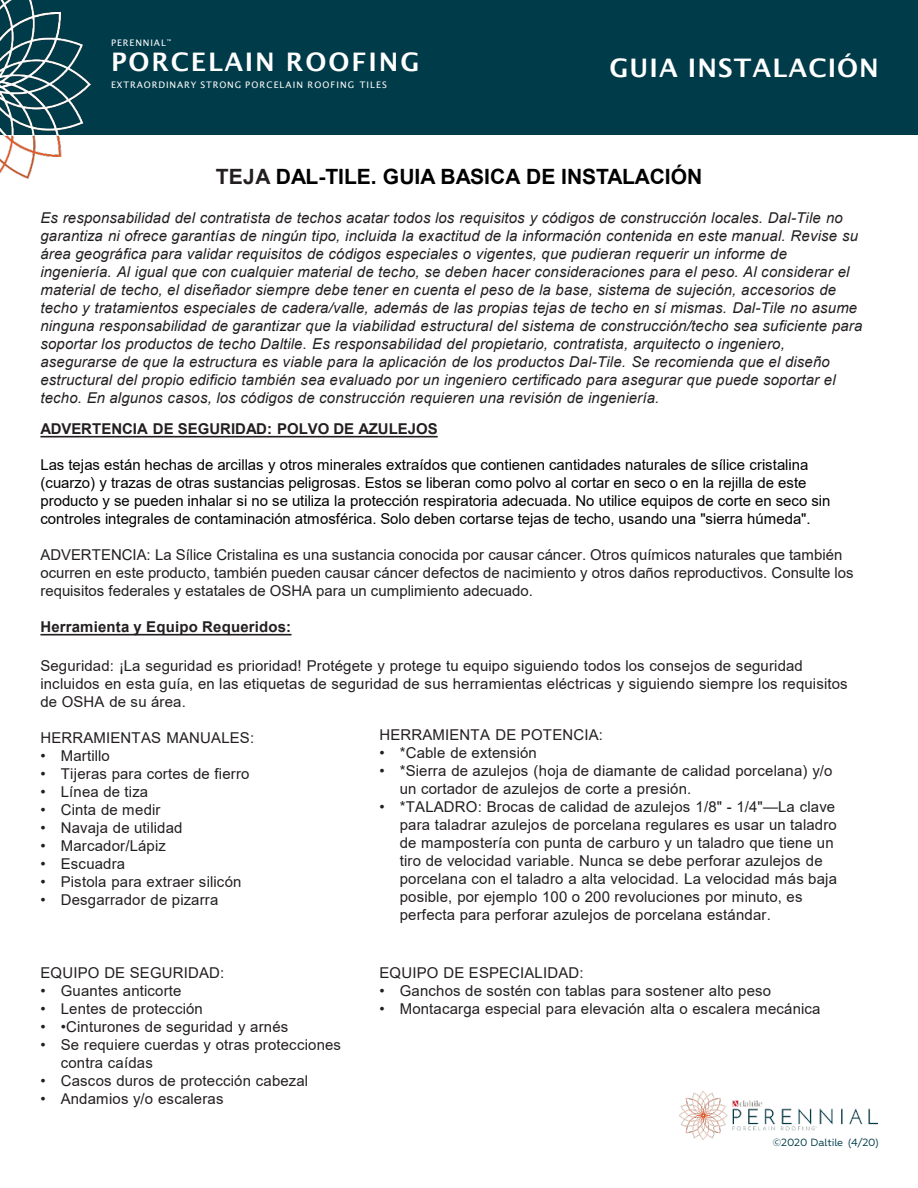
<style>
.page{position:relative;width:918px;height:1188px;background:#fff}
.page>*{position:absolute;margin:0;border:0;box-sizing:border-box;transform-origin:0 0}
.t1{font:600 25.5px "Lucida Sans";letter-spacing:.06em;color:#fff}
.t2{font:600 25.5px "Lucida Sans";letter-spacing:.04em;color:#fff}
.t3{font:700 21px "Arial";color:#000}
.t4{font:15px/18px "Arial";letter-spacing:.01em;color:#231f20}
.t5{font:italic 15px/18px "Arial";letter-spacing:.01em;color:#231f20}
.t6{font:15px/18px "Arial";color:#000}
.t7{font:700 15px "Arial";letter-spacing:.005em;color:#231f20}
.t8{font:10.5px "Geometria";letter-spacing:-.02em;color:#003b49}
.t9{font:9px "Lucida Sans Unicode";letter-spacing:.11em;color:#fff}
.s1{color:#231f20}
</style>
<div class="page">
<div style="left:0;top:0;width:918px;height:135px;background:#003b49"></div>
<img style="left:0;top:0;width:91px;height:178px">
<img style="left:680px;top:1092px;width:197px;height:48px">
<svg style="left:40px;top:436px;width:398px;height:1px"></svg>
<svg style="left:40px;top:634px;width:252px;height:1px"></svg>
<p class="t9" style="left:111px;top:35px;width:61px">PERENNIAL<sup>™</sup></p>
<h1 class="t1" style="left:111px;top:48px;width:310px">PORCELAIN ROOFING</h1>
<p class="t9" style="left:111px;top:77px;width:277px">EXTRAORDINARY STRONG PORCELAIN ROOFING TILES</p>
<h1 class="t2" style="left:609px;top:53px;width:271px">GUIA INSTALACIÓN</h1>
<h2 class="t3" style="left:216px;top:162px;width:488px"><span class="s1">TEJA</span> DAL-TILE. GUIA BASICA DE INSTALACIÓN</h2>
<p class="t5" style="left:40px;top:209px;width:824px">Es responsabilidad del contratista de techos acatar todos los requisitos y códigos de construcción locales. Dal-Tile no garantiza ni ofrece garantías de ningún tipo, incluida la exactitud de la información contenida en este manual. Revise su área geográfica para validar requisitos de códigos especiales o vigentes, que pudieran requerir un informe de<br>ingeniería. Al igual que con cualquier material de techo, se deben hacer consideraciones para el peso. Al considerar el material de techo, el diseñador siempre debe tener en cuenta el peso de la base, sistema de sujeción, accesorios de techo y tratamientos especiales de cadera/valle, además de las propias tejas de techo en sí mismas. Dal-Tile no asume ninguna responsabilidad de garantizar que la viabilidad estructural del sistema de construcción/techo sea suficiente para soportar los productos de techo Daltile. Es responsabilidad del propietario, contratista, arquitecto o ingeniero, asegurarse de que la estructura es viable para la aplicación de los productos Dal-Tile. Se recomienda que el diseño estructural del propio edificio también sea evaluado por un ingeniero certificado para asegurar que puede soportar el techo. En algunos casos, los códigos de construcción requieren una revisión de ingeniería.</p>
<p class="t7" style="left:40px;top:418px;width:399px">ADVERTENCIA DE SEGURIDAD: POLVO DE AZULEJOS</p>
<p class="t6" style="left:40px;top:456px;width:792px">Las tejas están hechas de arcillas y otros minerales extraídos que contienen cantidades naturales de sílice cristalina (cuarzo) y trazas de otras sustancias peligrosas. Estos se liberan como polvo al cortar en seco o en la rejilla de este producto y se pueden inhalar si no se utiliza la protección respiratoria adecuada. No utilice equipos de corte en seco sin controles integrales de contaminación atmosférica. Solo deben cortarse tejas de techo, usando una "sierra húmeda".</p>
<p class="t4" style="left:40px;top:546px;width:815px">ADVERTENCIA: La Sílice Cristalina es una sustancia conocida por causar cáncer. Otros químicos naturales que también ocurren en este producto, también pueden causar cáncer defectos de nacimiento y otros daños reproductivos. Consulte los requisitos federales y estatales de OSHA para un cumplimiento adecuado.</p>
<p class="t7" style="left:40px;top:616px;width:252px">Herramienta y Equipo Requeridos:</p>
<p class="t4" style="left:40px;top:657px;width:809px">Seguridad: ¡La seguridad es prioridad! Protégete y protege tu equipo siguiendo todos los consejos de seguridad incluidos en esta guía, en las etiquetas de seguridad de sus herramientas eléctricas y siguiendo siempre los requisitos de OSHA de su área.</p>
<p class="t4" style="left:40px;top:729px;width:215px">HERRAMIENTAS MANUALES:</p>
<p class="t4" style="left:40px;top:747px;width:71px">• Martillo</p>
<p class="t4" style="left:40px;top:765px;width:211px">• Tijeras para cortes de fierro</p>
<p class="t4" style="left:40px;top:783px;width:109px">• Línea de tiza</p>
<p class="t4" style="left:40px;top:801px;width:122px">• Cinta de medir</p>
<p class="t4" style="left:40px;top:819px;width:144px">• Navaja de utilidad</p>
<p class="t4" style="left:40px;top:837px;width:127px">• Marcador/Lápiz</p>
<p class="t4" style="left:40px;top:855px;width:86px">• Escuadra</p>
<p class="t4" style="left:40px;top:873px;width:203px">• Pistola para extraer silicón</p>
<p class="t4" style="left:40px;top:891px;width:179px">• Desgarrador de pizarra</p>
<p class="t4" style="left:379px;top:726px;width:225px">HERRAMIENTA DE POTENCIA:</p>
<p class="t4" style="left:379px;top:744px;width:159px">• *Cable de extensión</p>
<p class="t4" style="left:400px;top:762px;width:434px;text-indent:-20px">• *Sierra de azulejos (hoja de diamante de calidad porcelana) y/o un cortador de azulejos de corte a presión.</p>
<p class="t4" style="left:400px;top:798px;width:439px;text-indent:-20px">• *TALADRO: Brocas de calidad de azulejos 1/8" - 1/4"—La clave para taladrar azulejos de porcelana regulares es usar un taladro de mampostería con punta de carburo y un taladro que tiene un tiro de velocidad variable. Nunca se debe perforar azulejos de porcelana con el taladro a alta velocidad. La velocidad más baja posible, por ejemplo 100 o 200 revoluciones por minuto, es perfecta para perforar azulejos de porcelana estándar.</p>
<p class="t4" style="left:40px;top:963px;width:185px">EQUIPO DE SEGURIDAD:</p>
<p class="t4" style="left:40px;top:981px;width:143px">• Guantes anticorte</p>
<p class="t4" style="left:40px;top:999px;width:164px">• Lentes de protección</p>
<p class="t4" style="left:40px;top:1017px;width:249px">• •Cinturones de seguridad y arnés</p>
<p class="t4" style="left:61px;top:1035px;width:282px;text-indent:-20px">• Se requiere cuerdas y otras protecciones contra caídas</p>
<p class="t4" style="left:40px;top:1071px;width:269px">• Cascos duros de protección cabezal</p>
<p class="t4" style="left:40px;top:1089px;width:185px">• Andamios y/o escaleras</p>
<p class="t4" style="left:379px;top:963px;width:206px">EQUIPO DE ESPECIALIDAD:</p>
<p class="t4" style="left:379px;top:981px;width:393px">• Ganchos de sostén con tablas para sostener alto peso</p>
<p class="t4" style="left:379px;top:999px;width:443px">• Montacarga especial para elevación alta o escalera mecánica</p>
<p class="t8" style="left:772px;top:1137px;width:108px">©2020 Daltile (4/20)</p>
</div>
